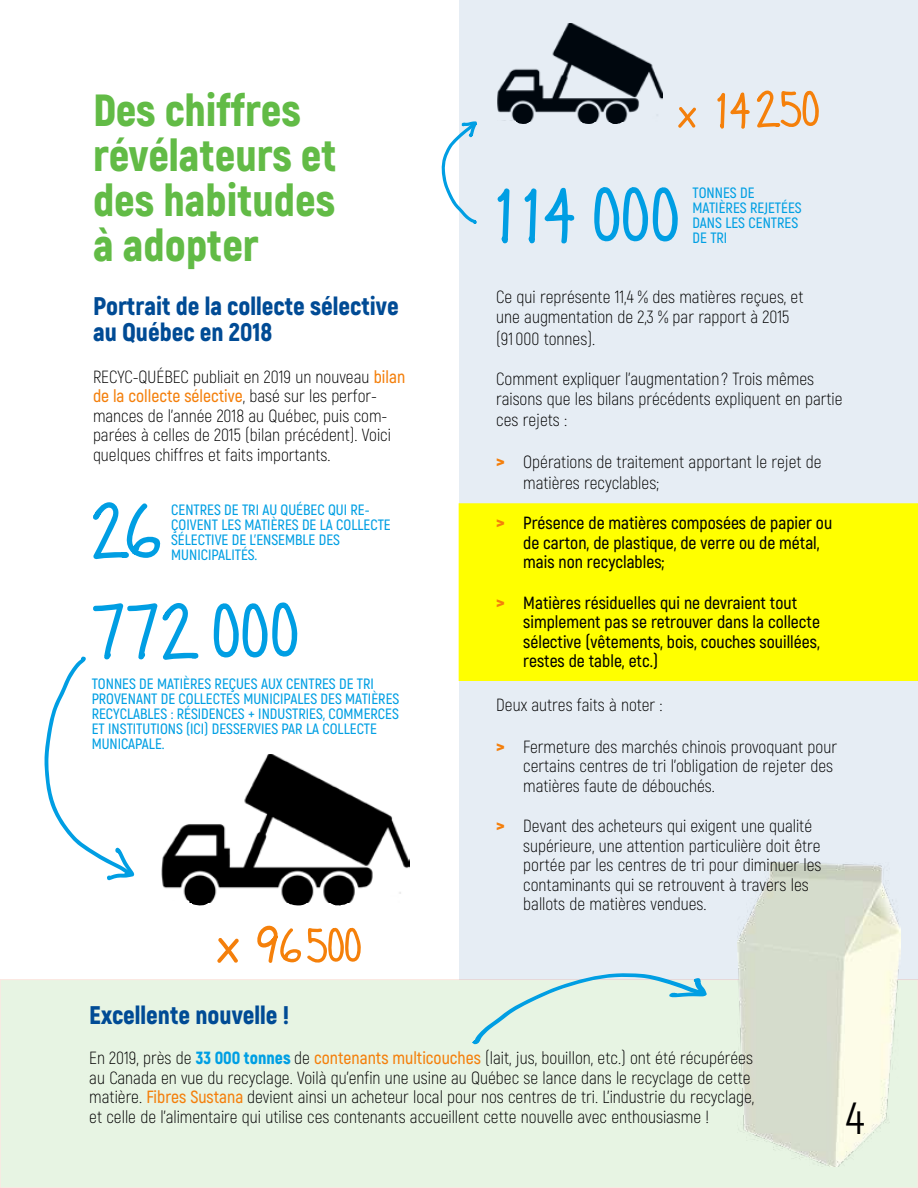
<style>
.page{position:relative;width:918px;height:1188px;background:#fff}
.page>*{position:absolute;margin:0;border:0;box-sizing:border-box;transform-origin:0 0}
.t1{font:900 45px/45px "Akrobat";color:#62bb46}
.t2{font:45px "Akrobat";color:#000}
.t3{font:900 25.5px/25.5px "Akrobat";color:#004b95}
.t4{font:300 17.7px/19.5px "Akrobat";color:#000}
.t5{font:600 17.7px/19.5px "Akrobat";color:#000}
.t6{font:600 15px/15px "Akrobat";color:#009fe3}
.s1{font-weight:600;color:#f47f0b}
.s2{font-weight:900;font-size:19.5px;color:#f47f0b}
.s3{font-weight:900;color:#009fe3}
</style>
<div class="page">
<div style="left:459px;top:0;width:459px;height:980px;background:#e6edf4"></div>
<div style="left:0;top:979px;width:918px;height:209px;background:#e7f4e3"></div>
<img style="left:737px;top:862px;width:164px;height:304px">
<svg style="left:257px;top:925px;width:104px;height:38px"></svg>
<div style="left:459px;top:504px;width:459px;height:177px;background:#ff0"></div>
<svg style="left:93px;top:502px;width:68px;height:57px"></svg>
<svg style="left:214px;top:602px;width:84px;height:56px"></svg>
<svg style="left:497px;top:188px;width:13px;height:56px"></svg>
<svg style="left:524px;top:188px;width:13px;height:56px"></svg>
<svg style="left:544px;top:187px;width:31px;height:57px"></svg>
<svg style="left:594px;top:187px;width:84px;height:55px"></svg>
<img style="left:162px;top:754px;width:248px;height:148px">
<svg style="left:286px;top:897px;width:24px;height:8px"></svg>
<svg style="left:328px;top:895px;width:22px;height:11px"></svg>
<svg style="left:162px;top:897px;width:50px;height:9px"></svg>
<svg style="left:217px;top:938px;width:22px;height:25px"></svg>
<svg style="left:678px;top:107px;width:18px;height:21px"></svg>
<svg style="left:44px;top:603px;width:155px;height:277px"></svg>
<svg style="left:717px;top:92px;width:33px;height:37px"></svg>
<svg style="left:756px;top:90px;width:63px;height:38px"></svg>
<svg style="left:441px;top:121px;width:36px;height:103px"></svg>
<svg style="left:469px;top:973px;width:240px;height:72px"></svg>
<h1 class="t1" style="left:93px;top:87px;width:245px">Des chiffres révélateurs et des habitudes à adopter</h1>
<h2 class="t3" style="left:93px;top:293px;width:307px">Portrait de la collecte sélective au Québec en 2018</h2>
<p class="t4" style="left:93px;top:367px;width:314px">RECYC-QUÉBEC publiait en 2019 un nouveau <span class="s1">bilan de la collecte sélective</span>, basé sur les perfor&shy;mances de l’année 2018 au Québec, puis com&shy;parées à celles de 2015 (bilan précédent). Voici quelques chiffres et faits importants.</p>
<p class="t6" style="left:171px;top:502px;width:221px">CENTRES DE TRI AU QUÉBEC QUI RE-<br>ÇOIVENT LES MATIÈRES DE LA COLLECTE<br>SÉLECTIVE DE L’ENSEMBLE DES<br>MUNICIPALITÉS.</p>
<p class="t6" style="left:92px;top:677px;width:309px">TONNES DE MATIÈRES REÇUES AUX CENTRES DE TRI PROVENANT DE COLLECTES MUNICIPALES DES MATIÈRES RECYCLABLES : RÉSIDENCES + INDUSTRIES, COMMERCES ET INSTITUTIONS (ICI) DESSERVIES PAR LA COLLECTE MUNICAPALE.</p>
<p class="t6" style="left:693px;top:185px;width:111px">TONNES DE<br>MATIÈRES REJETÉES<br>DANS LES CENTRES<br>DE TRI</p>
<p class="t4" style="left:496px;top:287px;width:309px">Ce qui représente 11,4 % des matières reçues, et une augmentation de 2,3 % par rapport à 2015</p>
<p class="t4" style="left:496px;top:329px;width:100px">(91 000 tonnes).</p>
<p class="t4" style="left:496px;top:369px;width:348px;line-height:20.2px">Comment expliquer l’augmentation ? Trois mêmes raisons que les bilans précédents expliquent en partie ces rejets :</p>
<p class="t4" style="left:523px;top:451px;width:300px;line-height:21px;text-indent:-27px"><span class="s2">&gt;</span> Opérations de traitement apportant le rejet de matières recyclables;</p>
<p class="t5" style="left:523px;top:513px;width:310px;text-indent:-27px"><span class="s2">&gt;</span> Présence de matières composées de papier ou de carton, de plastique, de verre ou de métal, mais non recyclables;</p>
<p class="t5" style="left:523px;top:593px;width:298px;text-indent:-27px"><span class="s2">&gt;</span> Matières résiduelles qui ne devraient tout simplement pas se retrouver dans la collecte sélective (vêtements, bois, couches souillées, restes de table, etc.)</p>
<p class="t4" style="left:496px;top:695px;width:168px">Deux autres faits à noter :</p>
<p class="t4" style="left:523px;top:737px;width:315px;text-indent:-27px"><span class="s2">&gt;</span> Fermeture des marchés chinois provoquant pour certains centres de tri l’obligation de rejeter des matières faute de débouchés.</p>
<p class="t4" style="left:523px;top:816px;width:300px;text-indent:-27px"><span class="s2">&gt;</span> Devant des acheteurs qui exigent une qualité supérieure, une attention particulière doit être portée par les centres de tri pour diminuer les contaminants qui se retrouvent à travers les ballots de matières vendues.</p>
<h2 class="t3" style="left:89px;top:1002px;width:202px">Excellente nouvelle !</h2>
<p class="t4" style="left:89px;top:1048px;width:667px">En 2019, près de <span class="s3">33 000 tonnes</span> de <span class="s1">contenants multicouches</span> (lait, jus, bouillon, etc.) ont été récupérées au Canada en vue du recyclage. Voilà qu’enfin une usine au Québec se lance dans le recyclage de cette matière. <span class="s1">Fibres Sustana</span> devient ainsi un acheteur local pour nos centres de tri. L’industrie du recyclage, et celle de l’alimentaire qui utilise ces contenants accueillent cette nouvelle avec enthousiasme !</p>
<h1 class="t2" style="left:846px;top:1092px;width:20px">4</h1>
</div>
